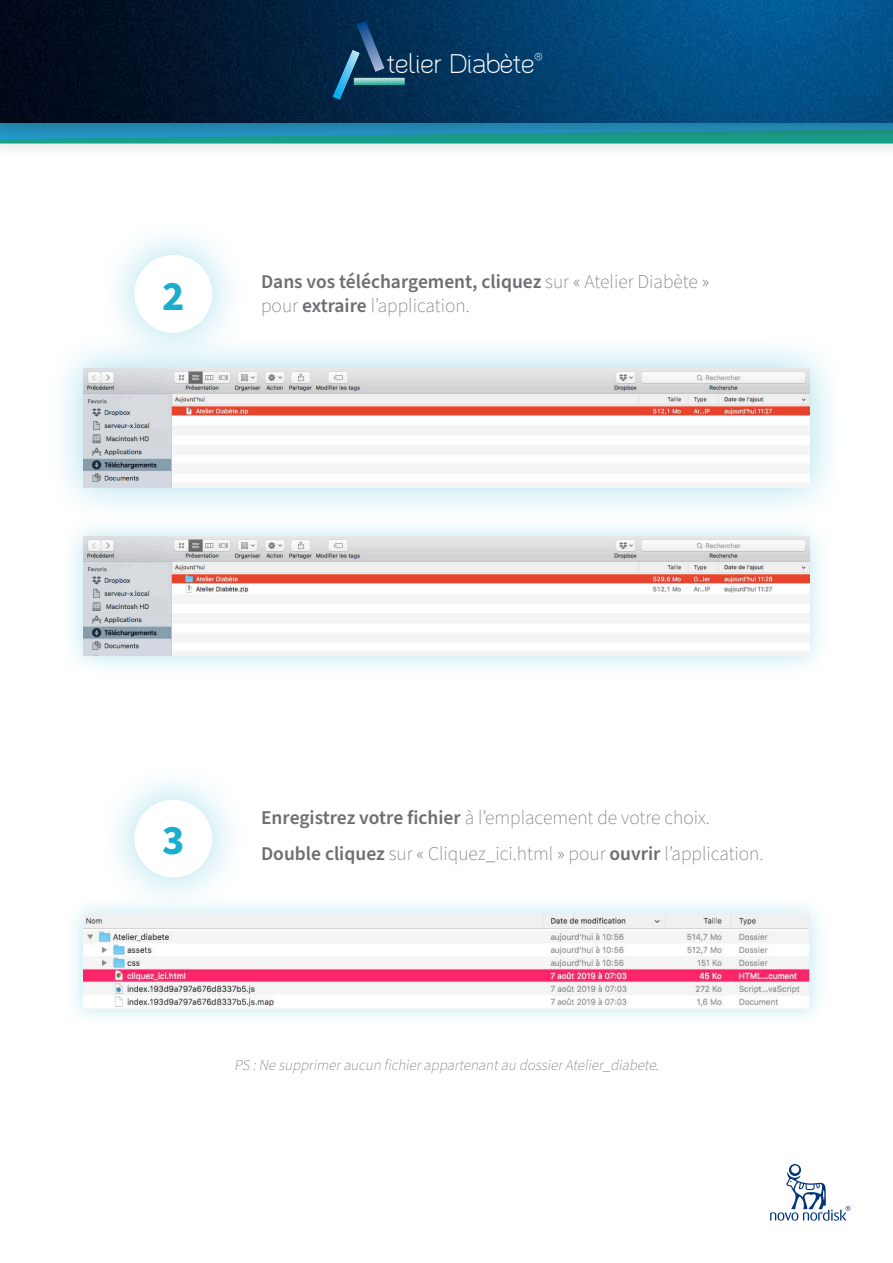
<style>
.page{position:relative;width:893px;height:1263px;background:#fff}
.page>*{position:absolute;margin:0;border:0;box-sizing:border-box;transform-origin:0 0}
.t1{font:700 42px "Source Sans Pro";color:#19adcf}
.t2{font:25.8px "Santor";color:#fff}
.t3{font:200 19.5px/36.2px "Source Sans Pro";color:#6d6e71}
.t4{font:600 19.5px/23.4px "Source Sans Pro";color:#6d6e71}
.t5{font:italic 200 15px "Source Sans Pro";color:#6d6e71}
.s1{font-weight:200}
.s2{font-weight:600}
</style>
<div class="page">
<div style="left:0;top:0;width:893px;height:161px;background:#231f20;opacity:.5"></div>
<img style="left:0;top:0;width:893px;height:122px">
<svg style="left:332px;top:21px;width:73px;height:79px"></svg>
<div style="left:96px;top:217px;width:154px;height:154px;background:#19adcf;opacity:.4"></div>
<div style="left:134px;top:255px;width:78px;height:78px;background:#fff;border-radius:50%"></div>
<div style="left:96px;top:762px;width:154px;height:153px;background:#19adcf;opacity:.4"></div>
<div style="left:134px;top:800px;width:78px;height:77px;background:#fff;border-radius:50%"></div>
<div style="left:46px;top:332px;width:800px;height:192px;background:#19adcf;opacity:.4"></div>
<img style="left:84px;top:369px;width:725px;height:118px">
<div style="left:61px;top:514px;width:771px;height:165px;background:#19adcf;opacity:.3"></div>
<img style="left:84px;top:537px;width:725px;height:118px">
<div style="left:63px;top:893px;width:767px;height:136px;background:#19adcf;opacity:.3"></div>
<img style="left:84px;top:914px;width:725px;height:95px">
<svg style="left:770px;top:1164px;width:80px;height:57px"></svg>
<h2 class="t2" style="left:387px;top:49px;width:157px">telier Diabète<sup>®</sup></h2>
<h1 class="t1" style="left:162px;top:270px;width:24px">2</h1>
<p class="t4" style="left:261px;top:271px;width:450px">Dans vos téléchargement, cliquez <span class="s1">sur « Atelier Diabète » pour</span> extraire <span class="s1">l’application.</span></p>
<h1 class="t1" style="left:162px;top:815px;width:24px">3</h1>
<p class="t3" style="left:261px;top:801px;width:504px"><span class="s2">Enregistrez votre fichier</span> à l’emplacement de votre choix.<br><span class="s2">Double cliquez</span> sur « Cliquez_ici.html » pour <span class="s2">ouvrir</span> l’application.</p>
<p class="t5" style="left:234px;top:1058px;width:429px">PS :Ne supprimeraucun fichierappartenantau dossierAtelier_diabete.</p>
</div>
